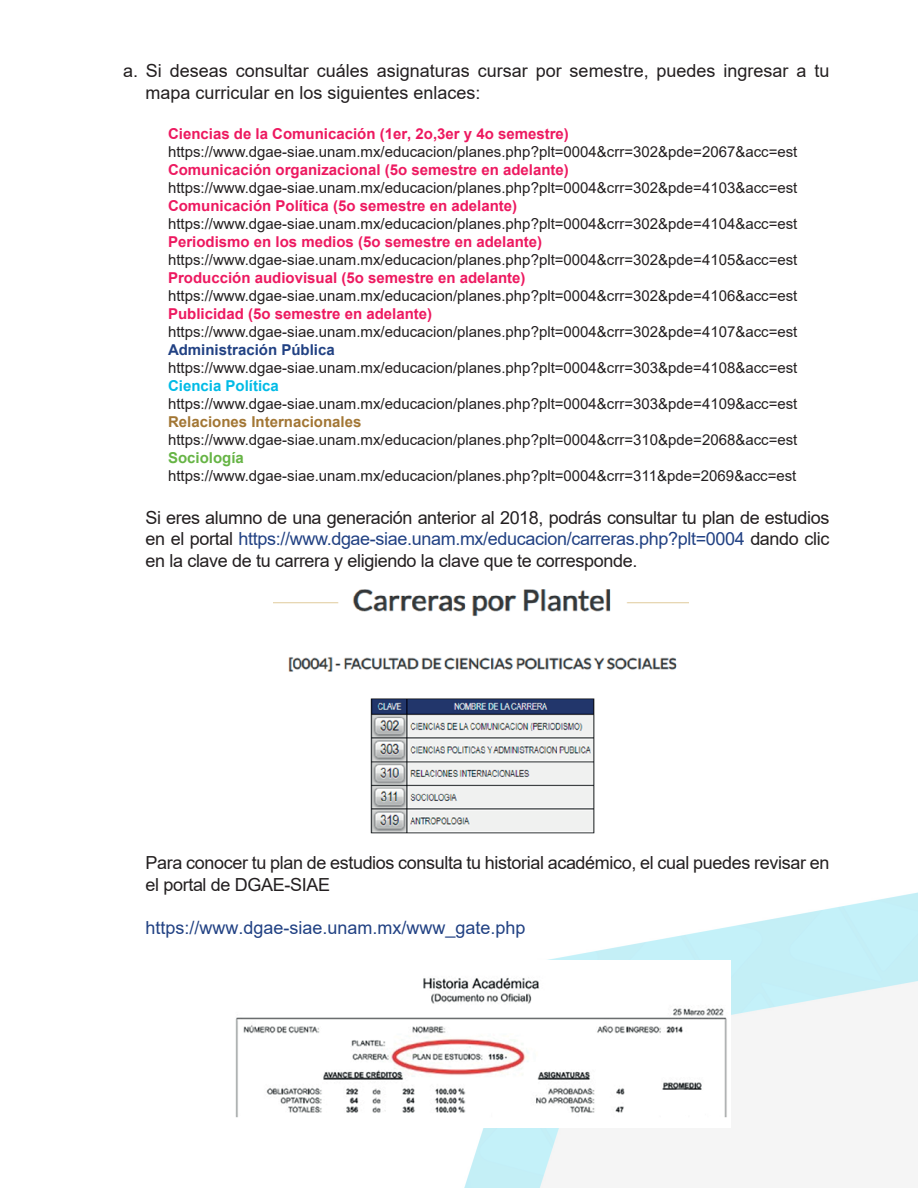
<style>
.page{position:relative;width:918px;height:1188px;background:#fff}
.page>*{position:absolute;margin:0;border:0;box-sizing:border-box;transform-origin:0 0}
.t1{font:18px/21.6px "Arial";letter-spacing:-.02em;color:#231f20;text-align:justify}
.t2{font:18px/21.6px "Arial";color:#231f20}
.t3{font:18px "Arial";color:#214183}
.t4{font:15px "Arial";color:#231f20}
.t5{font:700 15px "Arial";color:#ed1960}
.t6{font:700 15px "Arial";color:#a27634}
.t7{font:700 15px "Arial";color:#214183}
.t8{font:700 15px "Arial";color:#00bbe6}
.t9{font:700 15px "Arial";color:#66b445}
.s1{color:#214183}
</style>
<div class="page">
<img style="left:464px;top:892px;width:454px;height:295px">
<img style="left:273px;top:589px;width:416px;height:245px">
<img style="left:235px;top:960px;width:495px;height:167px">
<p class="t2" style="left:146px;top:60px;width:686px;text-indent:-22px">a. Si deseas consultar cuáles asignaturas cursar por semestre, puedes ingresar a tu mapa curricular en los siguientes enlaces:</p>
<p class="t5" style="left:168px;top:123px;width:402px">Ciencias de la Comunicación (1er, 2o,3er y 4o semestre)</p>
<p class="t4" style="left:168px;top:141px;width:631px">https://www.dgae-siae.unam.mx/educacion/planes.php?plt=0004&amp;crr=302&amp;pde=2067&amp;acc=est</p>
<p class="t5" style="left:168px;top:159px;width:402px">Comunicación organizacional (5o semestre en adelante)</p>
<p class="t4" style="left:168px;top:177px;width:631px">https://www.dgae-siae.unam.mx/educacion/planes.php?plt=0004&amp;crr=302&amp;pde=4103&amp;acc=est</p>
<p class="t5" style="left:168px;top:195px;width:351px">Comunicación Política (5o semestre en adelante)</p>
<p class="t4" style="left:168px;top:213px;width:631px">https://www.dgae-siae.unam.mx/educacion/planes.php?plt=0004&amp;crr=302&amp;pde=4104&amp;acc=est</p>
<p class="t5" style="left:168px;top:231px;width:376px">Periodismo en los medios (5o semestre en adelante)</p>
<p class="t4" style="left:168px;top:249px;width:631px">https://www.dgae-siae.unam.mx/educacion/planes.php?plt=0004&amp;crr=302&amp;pde=4105&amp;acc=est</p>
<p class="t5" style="left:168px;top:267px;width:359px">Producción audiovisual (5o semestre en adelante)</p>
<p class="t4" style="left:168px;top:285px;width:631px">https://www.dgae-siae.unam.mx/educacion/planes.php?plt=0004&amp;crr=302&amp;pde=4106&amp;acc=est</p>
<p class="t5" style="left:168px;top:303px;width:266px">Publicidad (5o semestre en adelante)</p>
<p class="t4" style="left:168px;top:321px;width:631px">https://www.dgae-siae.unam.mx/educacion/planes.php?plt=0004&amp;crr=302&amp;pde=4107&amp;acc=est</p>
<p class="t7" style="left:168px;top:339px;width:168px">Administración Pública</p>
<p class="t4" style="left:168px;top:357px;width:631px">https://www.dgae-siae.unam.mx/educacion/planes.php?plt=0004&amp;crr=303&amp;pde=4108&amp;acc=est</p>
<p class="t8" style="left:168px;top:375px;width:112px">Ciencia Política</p>
<p class="t4" style="left:168px;top:393px;width:631px">https://www.dgae-siae.unam.mx/educacion/planes.php?plt=0004&amp;crr=303&amp;pde=4109&amp;acc=est</p>
<p class="t6" style="left:168px;top:411px;width:195px">Relaciones Internacionales</p>
<p class="t4" style="left:168px;top:429px;width:631px">https://www.dgae-siae.unam.mx/educacion/planes.php?plt=0004&amp;crr=310&amp;pde=2068&amp;acc=est</p>
<p class="t9" style="left:168px;top:447px;width:77px">Sociología</p>
<p class="t4" style="left:168px;top:465px;width:630px">https://www.dgae-siae.unam.mx/educacion/planes.php?plt=0004&amp;crr=311&amp;pde=2069&amp;acc=est</p>
<p class="t1" style="left:146px;top:507px;width:685px">Si eres alumno de una generación anterior al 2018, podrás consultar tu plan de estudios en el portal <span class="s1">https://www.dgae-siae.unam.mx/educacion/carreras.php?plt=0004</span> dando clic en la clave de tu carrera y eligiendo la clave que te corresponde.</p>
<p class="t1" style="left:146px;top:852px;width:685px">Para conocer tu plan de estudios consulta tu historial académico, el cual puedes revisar en el portal de DGAE-SIAE</p>
<p class="t3" style="left:146px;top:915px;width:382px">https://www.dgae-siae.unam.mx/www_gate.php</p>
</div>
